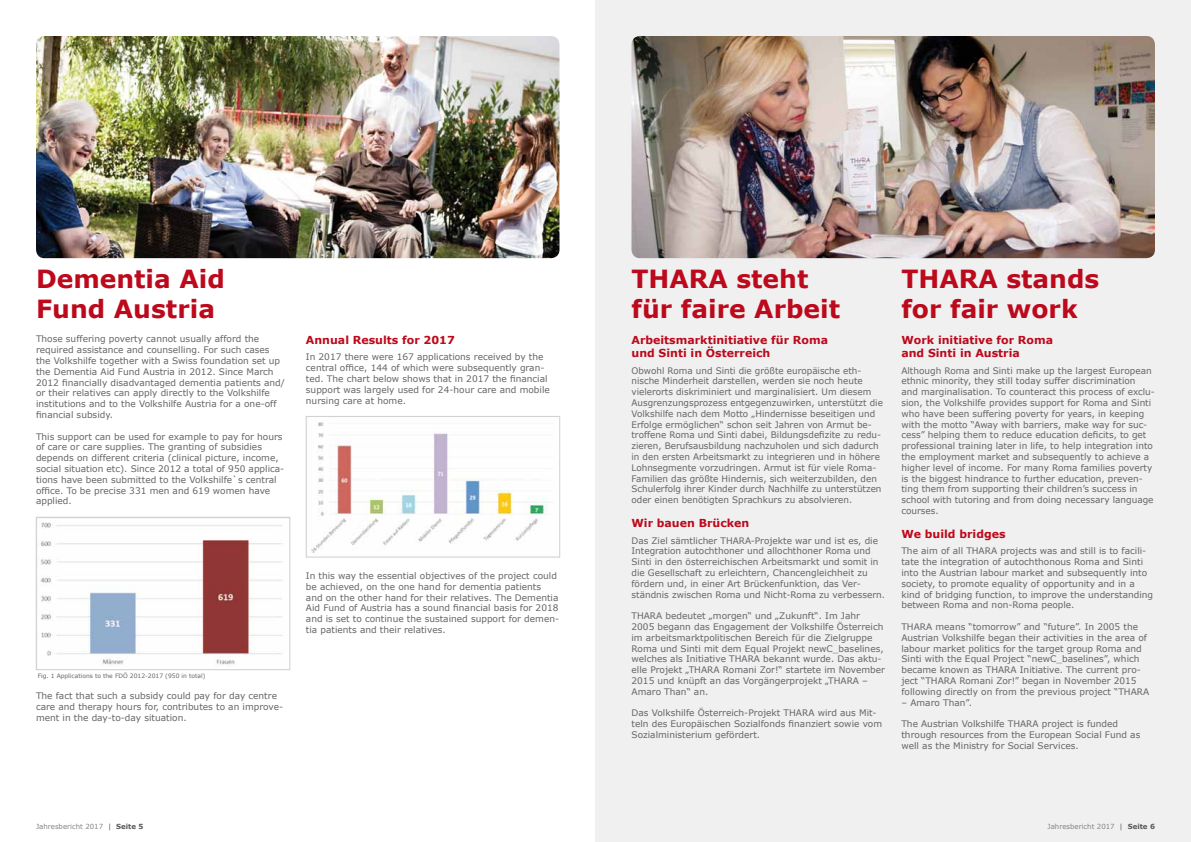
<style>
.page{position:relative;width:1191px;height:842px;background:#fff}
.page>*{position:absolute;margin:0;border:0;box-sizing:border-box;transform-origin:0 0}
.t1{font:700 25px/30px "Verdana";color:#bc091b}
.t2{font:700 11px/13.2px "Verdana";color:#bc091b}
.t3{font:9px/10.8px "Verdana";color:#646567}
.t4{font:7px "Verdana";color:#818689}
.t5{font:6px "Verdana";color:#646567}
.s1{color:#58585a}
.s2{font-weight:700;color:#58585a}
</style>
<div class="page">
<div style="left:595px;top:0;width:596px;height:842px;background:#f0f0f1"></div>
<img style="left:631px;top:36px;width:524px;height:222px">
<img style="left:311px;top:422px;width:237px;height:131px">
<div style="left:306px;top:416px;width:254px;height:141px;border:1px solid #ced1d3"></div>
<img style="left:40px;top:522px;width:242px;height:144px">
<div style="left:36px;top:517px;width:254px;height:153px;border:1px solid #ced1d3"></div>
<img style="left:36px;top:36px;width:523px;height:222px">
<h1 class="t1" style="left:36px;top:264px;width:190px">Dementia Aid<br>Fund Austria</h1>
<p class="t3" style="left:36px;top:334px;width:250px">Those suffering poverty cannot usually afford the required assistance and counselling. For such cases the Volkshilfe together with a Swiss foundation set up the Dementia Aid Fund Austria in 2012. Since March 2012 financially disadvantaged dementia patients and/ or their relatives can apply directly to the Volkshilfe institutions and to the Volkshilfe Austria for a one-off financial subsidy.</p>
<p class="t3" style="left:36px;top:431px;width:250px">This support can be used for example to pay for hours of care or care supplies. The granting of subsidies depends on different criteria (clinical picture, income, social situation etc). Since 2012 a total of 950 applica&shy;tions have been submitted to the Volkshilfe`s central office. To be precise 331 men and 619 women have applied.</p>
<p class="t2" style="left:306px;top:333px;width:150px">Annual Results for 2017</p>
<p class="t3" style="left:306px;top:352px;width:245px">In 2017 there were 167 applications received by the central office, 144 of which were subsequently gran&shy;ted. The chart below shows that in 2017 the financial support was largely used for 24-hour care and mobile nursing care at home.</p>
<p class="t5" style="left:38px;top:671px;width:169px">Fig. 1 Applications to the FDÖ 2012-2017 (950 in total)</p>
<p class="t3" style="left:36px;top:691px;width:249px">The fact that such a subsidy could pay for day centre care and therapy hours for, contributes to an improve&shy;ment in the day-to-day situation.</p>
<p class="t3" style="left:306px;top:570px;width:255px">In this way the essential objectives of the project could be achieved, on the one hand for dementia patients and on the other hand for their relatives. The Dementia Aid Fund of Austria has a sound financial basis for 2018 and is set to continue the sustained support for demen&shy;tia patients and their relatives.</p>
<h1 class="t1" style="left:631px;top:264px;width:210px">THARA steht für faire Arbeit</h1>
<h1 class="t1" style="left:901px;top:264px;width:199px">THARA stands for fair work</h1>
<p class="t2" style="left:631px;top:333px;width:198px">Arbeitsmarktinitiative für Roma und Sinti in Österreich</p>
<p class="t3" style="left:631px;top:365px;width:253px">Obwohl Roma und Sinti die größte europäische eth&shy;nische Minderheit darstellen, werden sie noch heute vielerorts diskriminiert und marginalisiert. Um diesem Ausgrenzungsprozess entgegenzuwirken, unterstützt die Volkshilfe nach dem Motto „Hindernisse beseitigen und Erfolge ermöglichen“ schon seit Jahren von Armut be&shy;troffene Roma und Sinti dabei, Bildungsdefizite zu redu&shy;zieren, Berufsausbildung nachzuholen und sich dadurch in den ersten Arbeitsmarkt zu integrieren und in höhere Lohnsegmente vorzudringen. Armut ist für viele Roma-Familien das größte Hindernis, sich weiterzubilden, den Schulerfolg ihrer Kinder durch Nachhilfe zu unterstützen oder einen benötigten Sprachkurs zu absolvieren.</p>
<p class="t2" style="left:631px;top:516px;width:119px">Wir bauen Brücken</p>
<p class="t3" style="left:631px;top:535px;width:255px">Das Ziel sämtlicher THARA-Projekte war und ist es, die Integration autochthoner und allochthoner Roma und Sinti in den österreichischen Arbeitsmarkt und somit in die Gesellschaft zu erleichtern, Chancengleichheit zu fördern und, in einer Art Brückenfunktion, das Ver&shy;ständnis zwischen Roma und Nicht-Roma zu verbessern.</p>
<p class="t3" style="left:631px;top:610px;width:255px">THARA bedeutet „morgen“ und „Zukunft“. Im Jahr 2005 begann das Engagement der Volkshilfe Österreich im arbeitsmarktpolitischen Bereich für die Zielgruppe Roma und Sinti mit dem Equal Projekt newC_baselines, welches als Initiative THARA bekannt wurde. Das aktu&shy;elle Projekt „THARA Romani Zor!“ startete im November 2015 und knüpft an das Vorgängerprojekt „THARA – Amaro Than“ an.</p>
<p class="t3" style="left:631px;top:708px;width:252px">Das Volkshilfe Österreich-Projekt THARA wird aus Mit&shy;teln des Europäischen Sozialfonds finanziert sowie vom<br>Sozialministerium gefördert.</p>
<p class="t2" style="left:901px;top:333px;width:153px">Work initiative for Roma and Sinti in Austria</p>
<p class="t3" style="left:901px;top:365px;width:255px">Although Roma and Sinti make up the largest European ethnic minority, they still today suffer discrimination<br>and marginalisation. To counteract this process of exclu&shy;sion, the Volkshilfe provides support for Roma and Sinti who have been suffering poverty for years, in keeping with the motto “Away with barriers, make way for suc&shy;cess” helping them to reduce education deficits, to get professional training later in life, to help integration into the employment market and subsequently to achieve a higher level of income. For many Roma families poverty is the biggest hindrance to further education, preven&shy;ting them from supporting their children’s success in school with tutoring and from doing necessary language courses.</p>
<p class="t2" style="left:901px;top:527px;width:106px">We build bridges</p>
<p class="t3" style="left:901px;top:546px;width:253px">The aim of all THARA projects was and still is to facili&shy;tate the integration of autochthonous Roma and Sinti into the Austrian labour market and subsequently into society, to promote equality of opportunity and in a kind of bridging function, to improve the understanding between Roma and non-Roma people.</p>
<p class="t3" style="left:901px;top:621px;width:249px">THARA means “tomorrow” and “future”. In 2005 the Austrian Volkshilfe began their activities in the area of labour market politics for the target group Roma and Sinti with the Equal Project “newC_baselines”, which became known as THARA Initiative. The current pro&shy;ject “THARA Romani Zor!” began in November 2015 following directly on from the previous project “THARA</p>
<p class="t3" style="left:901px;top:697px;width:72px">– Amaro Than”.</p>
<p class="t3" style="left:901px;top:718px;width:240px">The Austrian Volkshilfe THARA project is funded through resources from the European Social Fund as well as the Ministry for Social Services.</p>
<p class="t4" style="left:36px;top:821px;width:109px">Jahresbericht 2017 <span class="s1">|</span> <span class="s2">Seite 5</span></p>
<p class="t4" style="left:1047px;top:821px;width:109px">Jahresbericht 2017 <span class="s1">|</span> <span class="s2">Seite 6</span></p>
</div>
